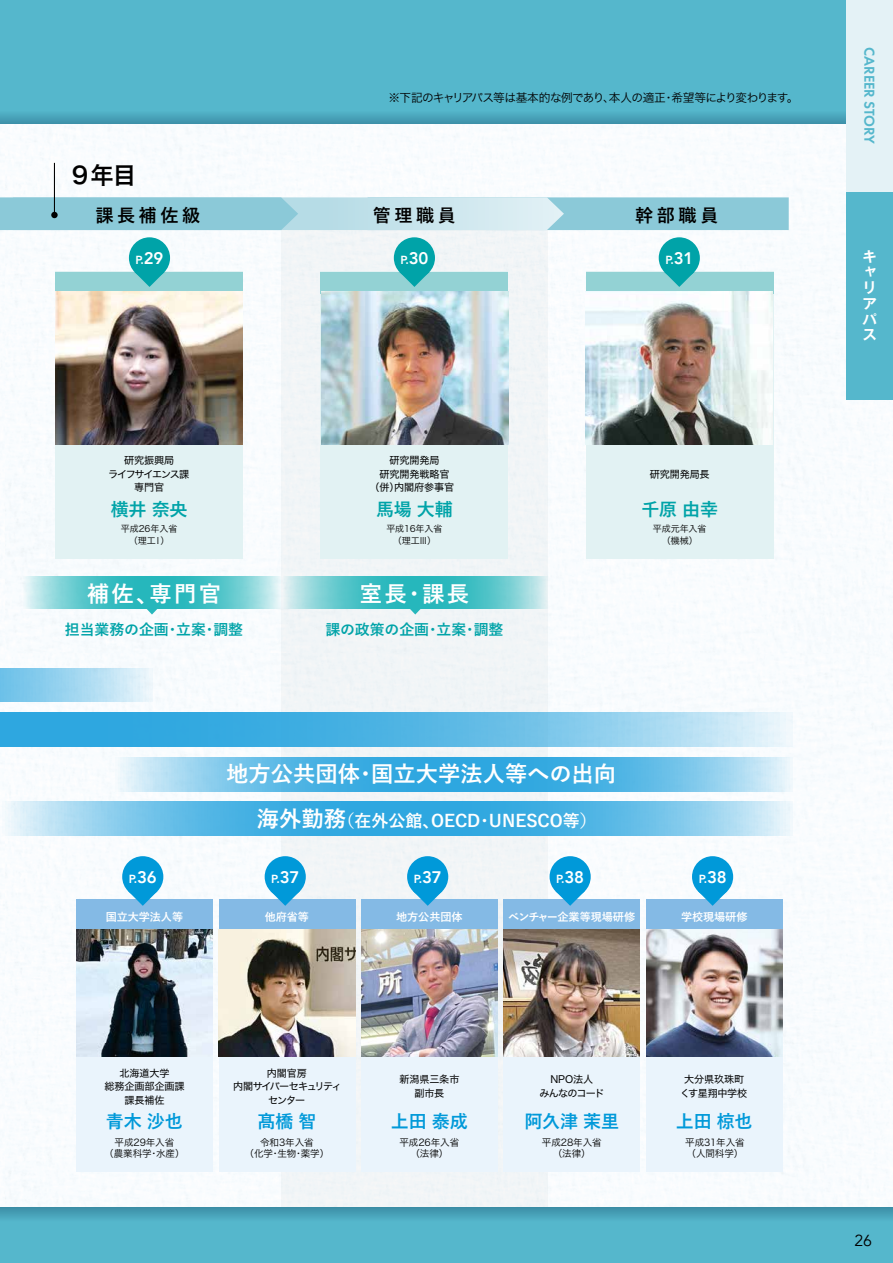
<style>
.page{position:relative;width:893px;height:1263px;background:#fff}
.page>*{position:absolute;margin:0;border:0;box-sizing:border-box;transform-origin:0 0}
.t1{font:23.4px "Hira Kaku Std W6";color:#000}
.t2{font:700 22.35px "Yu Go";color:#fff}
.t3{font:700 18px "Yu Go";letter-spacing:-.01em;color:#0099d9}
.t4{font:700 18px "Yu Go";letter-spacing:.2em;color:#000}
.t5{font:700 18px "Yu Go";letter-spacing:-.01em;color:#00a3a8}
.t6{font:700 16.95px "Yu Go";color:#fff}
.t7{font:15.9px "Avenir";color:#000}
.t8{font:700 14.85px "Yu Go";color:#00a3a8}
.t9{font:600 14.85px "Futura PT";color:#55b7cc}
.t10{font:700 14.4px/15.8px "Gothic MB101 Pro De";color:#fff}
.t11{font:11.7px "Hira Kaku Std W3";letter-spacing:-.055em;color:#000}
.t12{font:800 11.7px "Avenir";color:#fff}
.t13{font:700 11.1px "Yu Go";letter-spacing:-.01em;color:#fff}
.t14{font:10.05px/13.8px "Hira Kaku Std W4";letter-spacing:-.01em;color:#000;text-align:center}
.t15{font:10.05px/13.8px "Hira Kaku Std W4";letter-spacing:-.095em;color:#000;text-align:center}
.t16{font:10.05px/13.8px "Hira Kaku Std W4";letter-spacing:-.085em;color:#000;text-align:center}
.t17{font:10.05px/13.8px "Hira Kaku Std W4";letter-spacing:-.065em;color:#000;text-align:center}
.t18{font:9.6px/11.7px "Hira Kaku Std W3";letter-spacing:-.01em;color:#000;text-align:center}
.t19{font:9px/11.7px "Hira Kaku Std W3";letter-spacing:-.01em;color:#000;text-align:center}
.s1{font-size:16.8px}
.s2{font-size:22.35px}
</style>
<div class="page">
<img style="left:0;top:124px;width:893px;height:1083px">
<div style="left:0;top:0;width:893px;height:124px;background:#55b7cc"></div>
<div style="left:281px;top:223px;width:267px;height:996px;background:#f7f8f8"></div>
<svg style="left:0;top:197px;width:789px;height:33px;background:#a0d2df"></svg>
<div style="left:77px;top:929px;width:136px;height:242px;background:#eaf4fc"></div>
<div style="left:77px;top:900px;width:136px;height:29px;background:#84bae5"></div>
<div style="left:219px;top:929px;width:136px;height:242px;background:#eaf4fc"></div>
<div style="left:219px;top:900px;width:136px;height:29px;background:#84bae5"></div>
<div style="left:361px;top:929px;width:137px;height:242px;background:#eaf4fc"></div>
<div style="left:361px;top:900px;width:137px;height:29px;background:#84bae5"></div>
<div style="left:504px;top:929px;width:136px;height:242px;background:#eaf4fc"></div>
<div style="left:504px;top:900px;width:136px;height:29px;background:#84bae5"></div>
<div style="left:646px;top:929px;width:136px;height:242px;background:#eaf4fc"></div>
<div style="left:646px;top:900px;width:136px;height:29px;background:#84bae5"></div>
<div style="left:56px;top:272px;width:187px;height:287px;background:#e2f2f3"></div>
<div style="left:321px;top:272px;width:187px;height:287px;background:#e2f2f3"></div>
<div style="left:586px;top:272px;width:187px;height:287px;background:#e2f2f3"></div>
<div style="left:56px;top:272px;width:187px;height:22px;background:#93d2d4"></div>
<div style="left:321px;top:272px;width:187px;height:22px;background:#93d2d4"></div>
<div style="left:586px;top:272px;width:187px;height:22px;background:#93d2d4"></div>
<svg style="left:0;top:114px;width:846px;height:10px"></svg>
<svg style="left:112px;top:757px;width:680px;height:34px;background:#69bfe8"></svg>
<svg style="left:0;top:802px;width:792px;height:34px;background:#68bfe8"></svg>
<svg style="left:147px;top:609px;width:10px;height:5px"></svg>
<svg style="left:410px;top:609px;width:11px;height:5px"></svg>
<svg style="left:21px;top:576px;width:260px;height:33px;background:#63cace"></svg>
<svg style="left:281px;top:576px;width:267px;height:33px;background:#61c8cc"></svg>
<svg style="left:134px;top:272px;width:31px;height:15px"></svg>
<div style="left:129px;top:237px;width:41px;height:41px;background:#00a3a8;border-radius:50%"></div>
<svg style="left:399px;top:272px;width:31px;height:15px"></svg>
<div style="left:394px;top:237px;width:41px;height:41px;background:#00a3a8;border-radius:50%"></div>
<svg style="left:664px;top:272px;width:30px;height:15px"></svg>
<div style="left:659px;top:237px;width:41px;height:41px;background:#00a3a8;border-radius:50%"></div>
<svg style="left:128px;top:891px;width:30px;height:15px"></svg>
<div style="left:122px;top:856px;width:41px;height:41px;background:#0099d9;border-radius:50%"></div>
<svg style="left:270px;top:891px;width:30px;height:15px"></svg>
<div style="left:265px;top:856px;width:41px;height:41px;background:#0099d9;border-radius:50%"></div>
<svg style="left:413px;top:891px;width:30px;height:15px"></svg>
<div style="left:407px;top:856px;width:41px;height:41px;background:#0099d9;border-radius:50%"></div>
<svg style="left:555px;top:891px;width:30px;height:15px"></svg>
<div style="left:550px;top:856px;width:41px;height:41px;background:#0099d9;border-radius:50%"></div>
<svg style="left:697px;top:891px;width:31px;height:15px"></svg>
<div style="left:692px;top:856px;width:41px;height:41px;background:#0099d9;border-radius:50%"></div>
<div style="left:0;top:668px;width:152px;height:34px;background:linear-gradient(to right,#64bee8,#e7f4fb)"></div>
<svg style="left:0;top:713px;width:792px;height:33px;background:#64bde7"></svg>
<hr style="left:54px;top:163px;width:1px;height:52px;background:#000">
<div style="left:51px;top:212px;width:7px;height:6px;background:#000;border-radius:50%"></div>
<div style="left:0;top:1207px;width:893px;height:56px;background:#55b7cc"></div>
<svg style="left:0;top:1207px;width:893px;height:11px"></svg>
<img style="left:77px;top:929px;width:136px;height:128px">
<img style="left:219px;top:929px;width:136px;height:128px">
<img style="left:361px;top:929px;width:136px;height:128px">
<img style="left:504px;top:929px;width:136px;height:128px">
<img style="left:646px;top:929px;width:136px;height:128px">
<div style="left:846px;top:191px;width:47px;height:209px;background:#55b7cc"></div>
<div style="left:846px;top:0;width:47px;height:191px;background:#e4f2f6"></div>
<img style="left:55px;top:291px;width:187px;height:153px">
<img style="left:321px;top:291px;width:187px;height:153px">
<img style="left:586px;top:291px;width:187px;height:153px">
<h1 class="t1" style="left:72px;top:157px;width:66px">9年目</h1>
<p class="t11" style="left:388px;top:88px;width:411px">※下記のキャリアパス等は基本的な例であり、本人の適正・希望等により変わります。</p>
<h3 class="t4" style="left:95px;top:205px;width:106px">課長補佐級</h3>
<h3 class="t4" style="left:373px;top:205px;width:85px">管理職員</h3>
<h3 class="t4" style="left:635px;top:205px;width:85px">幹部職員</h3>
<p class="t12" style="left:136px;top:251px;width:29px">P.<span class="s1">29</span></p>
<p class="t12" style="left:400px;top:251px;width:30px">P.<span class="s1">30</span></p>
<p class="t12" style="left:665px;top:251px;width:29px">P.<span class="s1">31</span></p>
<p class="t16" style="left:108px;top:453px;width:82px">研究振興局<br>ライフサイエンス課専門官</p>
<h3 class="t5" style="left:111px;top:499px;width:78px">横井 奈央</h3>
<p class="t19" style="left:121px;top:523px;width:58px">平成26年入省（理工Ⅰ）</p>
<h2 class="t2" style="left:87px;top:581px;width:135px">補佐、専門官</h2>
<h3 class="t8" style="left:65px;top:621px;width:180px">担当業務の企画・立案・調整</h3>
<p class="t14" style="left:370px;top:453px;width:86px">研究開発局<br>研究開発戦略官<br>（併）内閣府参事官</p>
<h3 class="t5" style="left:376px;top:499px;width:78px">馬場 大輔</h3>
<p class="t19" style="left:386px;top:523px;width:58px">平成16年入省（理工Ⅲ）</p>
<h2 class="t2" style="left:360px;top:581px;width:111px">室長・課長</h2>
<h3 class="t8" style="left:325px;top:621px;width:180px">課の政策の企画・立案・調整</h3>
<p class="t14" style="left:650px;top:467px;width:61px">研究開発局長</p>
<h3 class="t5" style="left:641px;top:499px;width:78px">千原 由幸</h3>
<p class="t19" style="left:653px;top:523px;width:55px">平成元年入省（機械）</p>
<h2 class="t2" style="left:226px;top:761px;width:392px">地方公共団体・国立大学法人等への出向</h2>
<h3 class="t6" style="left:257px;top:811px;width:342px"><span class="s2">海外勤務</span>（在外公館、OECD・UNESCO等）</h3>
<p class="t12" style="left:129px;top:870px;width:29px">P.<span class="s1">36</span></p>
<p class="t13" style="left:106px;top:910px;width:79px">国立大学法人等</p>
<p class="t12" style="left:271px;top:870px;width:29px">P.<span class="s1">37</span></p>
<p class="t13" style="left:265px;top:910px;width:46px">他府省等</p>
<p class="t12" style="left:414px;top:870px;width:29px">P.<span class="s1">37</span></p>
<p class="t13" style="left:396px;top:910px;width:68px">地方公共団体</p>
<p class="t12" style="left:556px;top:870px;width:29px">P.<span class="s1">38</span></p>
<p class="t13" style="left:508px;top:910px;width:128px">ベンチャー企業等現場研修</p>
<p class="t12" style="left:699px;top:870px;width:29px">P.<span class="s1">38</span></p>
<p class="t13" style="left:681px;top:910px;width:68px">学校現場研修</p>
<p class="t14" style="left:104px;top:1066px;width:82px">北海道大学<br>総務企画部企画課課長補佐</p>
<h3 class="t3" style="left:106px;top:1111px;width:78px">青木 沙也</h3>
<p class="t18" style="left:104px;top:1136px;width:82px">平成29年入省<br>（農業科学・水産）</p>
<p class="t15" style="left:233px;top:1066px;width:110px">内閣官房<br>内閣サイバーセキュリティセンター</p>
<h3 class="t3" style="left:257px;top:1111px;width:61px">髙橋 智</h3>
<p class="t18" style="left:245px;top:1136px;width:86px">令和3年入省<br>（化学・生物・薬学）</p>
<p class="t14" style="left:399px;top:1073px;width:62px">新潟県三条市副市長</p>
<h3 class="t3" style="left:391px;top:1111px;width:78px">上田 泰成</h3>
<p class="t18" style="left:399px;top:1136px;width:61px">平成26年入省（法律）</p>
<p class="t14" style="left:680px;top:1073px;width:69px">大分県玖珠町くす星翔中学校</p>
<h3 class="t3" style="left:676px;top:1111px;width:78px">上田 椋也</h3>
<p class="t17" style="left:539px;top:1073px;width:67px">NPO法人<br>みんなのコード</p>
<h3 class="t3" style="left:524px;top:1111px;width:96px">阿久津 茉里</h3>
<p class="t18" style="left:542px;top:1136px;width:61px">平成28年入省（法律）</p>
<p class="t18" style="left:685px;top:1136px;width:61px;text-align:left">平成31年入省（人間科学）</p>
<h3 class="t9" style="left:879px;top:47px;width:99px;rotate:90deg">CAREER STORY</h3>
<h3 class="t10" style="left:862px;top:246px;width:15px">キャリアパス</h3>
<h3 class="t7" style="left:854px;top:1231px;width:19px">26</h3>
</div>
